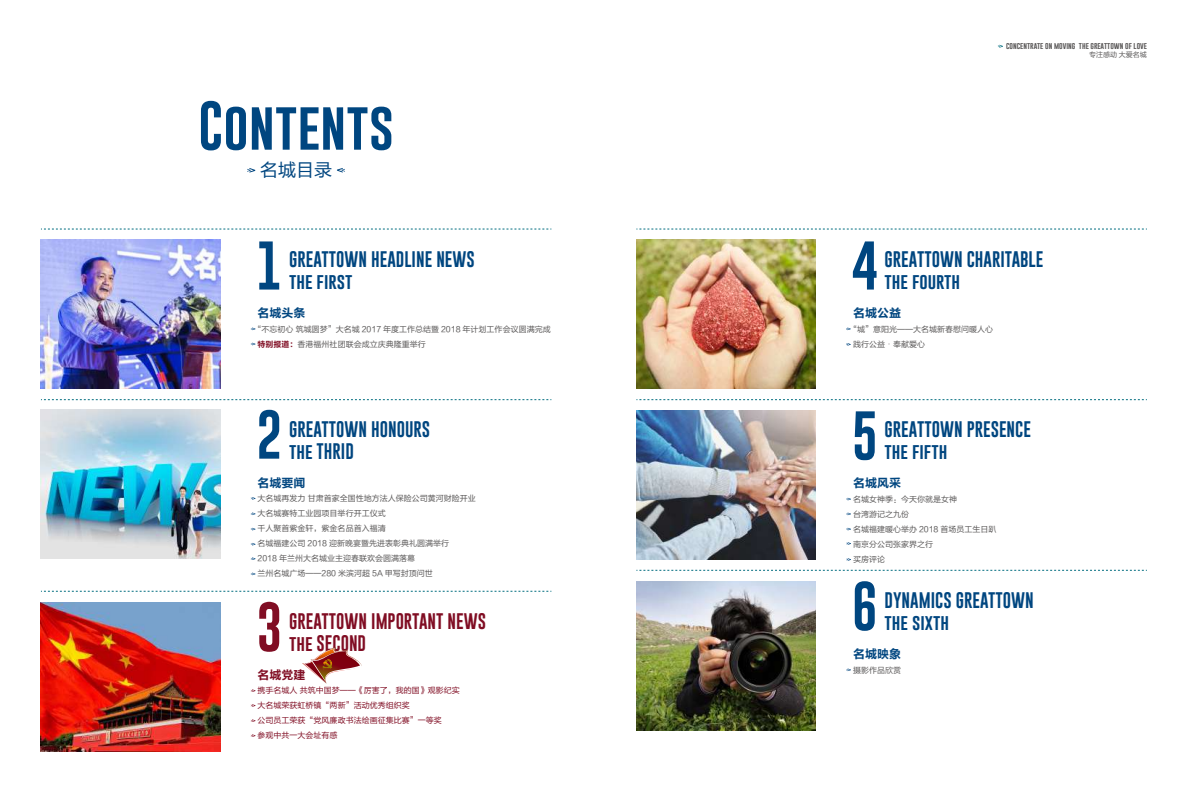
<style>
.page{position:relative;width:1191px;height:808px;background:#fff}
.page>*{position:absolute;margin:0;border:0;box-sizing:border-box;transform-origin:0 0}
.t1{font:50.2px "Gobold";color:#004680}
.t2{font:50.2px "Gobold";color:#800d23}
.t3{font:18px "FZLTHK GBK1 0";color:#004680}
.t4{font:16.5px/22px "Gobold";color:#004680}
.t5{font:16.5px/22px "Gobold";color:#800d23}
.t6{font:12px "FZLTCHK GBK1 0";color:#004680}
.t7{font:12px "FZLTCHK GBK1 0";color:#800d23}
.t8{font:8px/15px "FZLTHK GBK1 0";color:#595757}
.t9{font:8px/15px "FZLTHK GBK1 0";color:#800d23}
.t10{font:7px "Gobold";color:#595757}
.t11{font:7px "FZLTHK GBK1 0";color:#595757}
.s1{font-family:"FZLTCHK GBK1 0";color:#800d23}
.s2{font-family:"Adobe Song Std";font-weight:300}
</style>
<div class="page">
<svg style="left:998px;top:45px;width:5px;height:3px"></svg>
<svg style="left:247px;top:168px;width:8px;height:5px"></svg>
<svg style="left:337px;top:168px;width:8px;height:5px"></svg>
<svg style="left:41px;top:229px;width:510px;height:1px"></svg>
<svg style="left:41px;top:399px;width:510px;height:1px"></svg>
<svg style="left:41px;top:591px;width:510px;height:1px"></svg>
<svg style="left:846px;top:343px;width:4px;height:3px"></svg>
<svg style="left:846px;top:668px;width:5px;height:3px"></svg>
<svg style="left:846px;top:512px;width:5px;height:3px"></svg>
<svg style="left:846px;top:542px;width:5px;height:3px"></svg>
<svg style="left:846px;top:558px;width:5px;height:3px"></svg>
<svg style="left:636px;top:229px;width:510px;height:1px"></svg>
<svg style="left:636px;top:399px;width:510px;height:1px"></svg>
<svg style="left:636px;top:570px;width:510px;height:1px"></svg>
<img style="left:41px;top:240px;width:179px;height:149px">
<img style="left:41px;top:410px;width:179px;height:149px">
<img style="left:636px;top:240px;width:179px;height:149px">
<img style="left:636px;top:410px;width:179px;height:149px">
<img style="left:636px;top:581px;width:179px;height:149px">
<svg style="left:251px;top:704px;width:4px;height:3px"></svg>
<img style="left:41px;top:602px;width:179px;height:149px">
<svg style="left:302px;top:647px;width:60px;height:37px"></svg>
<h1 class="t1" style="left:198px;top:93px;width:197px">Contents</h1>
<h2 class="t3" style="left:260px;top:160px;width:73px">名城目录</h2>
<h1 class="t1" style="left:256px;top:233px;width:28px">1</h1>
<h3 class="t4" style="left:289px;top:248px;width:187px">GREATTOWN HEADLINE NEWS the first</h3>
<h3 class="t6" style="left:258px;top:306px;width:49px">名城头条</h3>
<p class="t8" style="left:258px;top:322px;width:294px;text-indent:-4px">“不忘初心 筑城圆梦”大名城 2017 年度工作总结暨 2018 年计划工作会议圆满完成<span class="s1">特别报道：</span>香港福州社团联会成立庆典隆重举行</p>
<h1 class="t1" style="left:256px;top:402px;width:28px">2</h1>
<h3 class="t4" style="left:289px;top:418px;width:143px">GREATTOWN HONOURS the THRID</h3>
<h3 class="t6" style="left:258px;top:476px;width:49px">名城要闻</h3>
<p class="t8" style="left:258px;top:491px;width:220px">大名城再发力 甘肃首家全国性地方法人保险公司黄河财险开业大名城赛特工业园项目举行开工仪式<br>千人聚首紫金轩，紫金名品首入福清<br>名城福建公司 2018 迎新晚宴暨先进表彰典礼圆满举行<br>2018 年兰州大名城业主迎春联欢会圆满落幕<br>兰州名城广场——280 米滨河超 5A 甲写封顶问世</p>
<h1 class="t2" style="left:256px;top:595px;width:28px">3</h1>
<h3 class="t5" style="left:289px;top:610px;width:198px">GREATTOWN IMPORTANT NEWS the SECOND</h3>
<h3 class="t7" style="left:258px;top:668px;width:49px">名城党建</h3>
<p class="t9" style="left:258px;top:683px;width:204px">携手名城人 共筑中国梦——《厉害了，我的国》观影纪实大名城荣获虹桥镇“两新”活动优秀组织奖<br>公司员工荣获“党风廉政书法绘画征集比赛”一等奖<br>参观中共一大会址有感</p>
<p class="t10" style="left:1006px;top:41px;width:142px">concentrate on moving the greattown of love</p>
<p class="t11" style="left:1089px;top:51px;width:59px">专注感动 大爱名城</p>
<h1 class="t1" style="left:851px;top:233px;width:28px">4</h1>
<h3 class="t4" style="left:884px;top:248px;width:160px">GREATTOWN CHARITABLE the fourth</h3>
<h3 class="t6" style="left:853px;top:306px;width:49px">名城公益</h3>
<p class="t8" style="left:853px;top:322px;width:141px;text-indent:-4px">“城”意阳光——大名城新春慰问暖人心践行公益<span class="s2">·</span>奉献爱心</p>
<h1 class="t1" style="left:851px;top:403px;width:28px">5</h1>
<h3 class="t4" style="left:884px;top:419px;width:148px">GREATTOWN PRESENCE the fifth</h3>
<h3 class="t6" style="left:853px;top:476px;width:49px">名城风采</h3>
<p class="t8" style="left:853px;top:492px;width:145px">名城女神季：今天你就是女神<br>台湾游记之九份<br>名城福建暖心举办 2018 首场员工生日趴南京分公司张家界之行<br>买房评论</p>
<h1 class="t1" style="left:851px;top:574px;width:28px">6</h1>
<h3 class="t4" style="left:884px;top:589px;width:151px">DYNAMICS GREATTOWN the sixth</h3>
<h3 class="t6" style="left:853px;top:647px;width:49px">名城映象</h3>
<p class="t8" style="left:853px;top:662px;width:49px">摄影作品欣赏</p>
</div>
